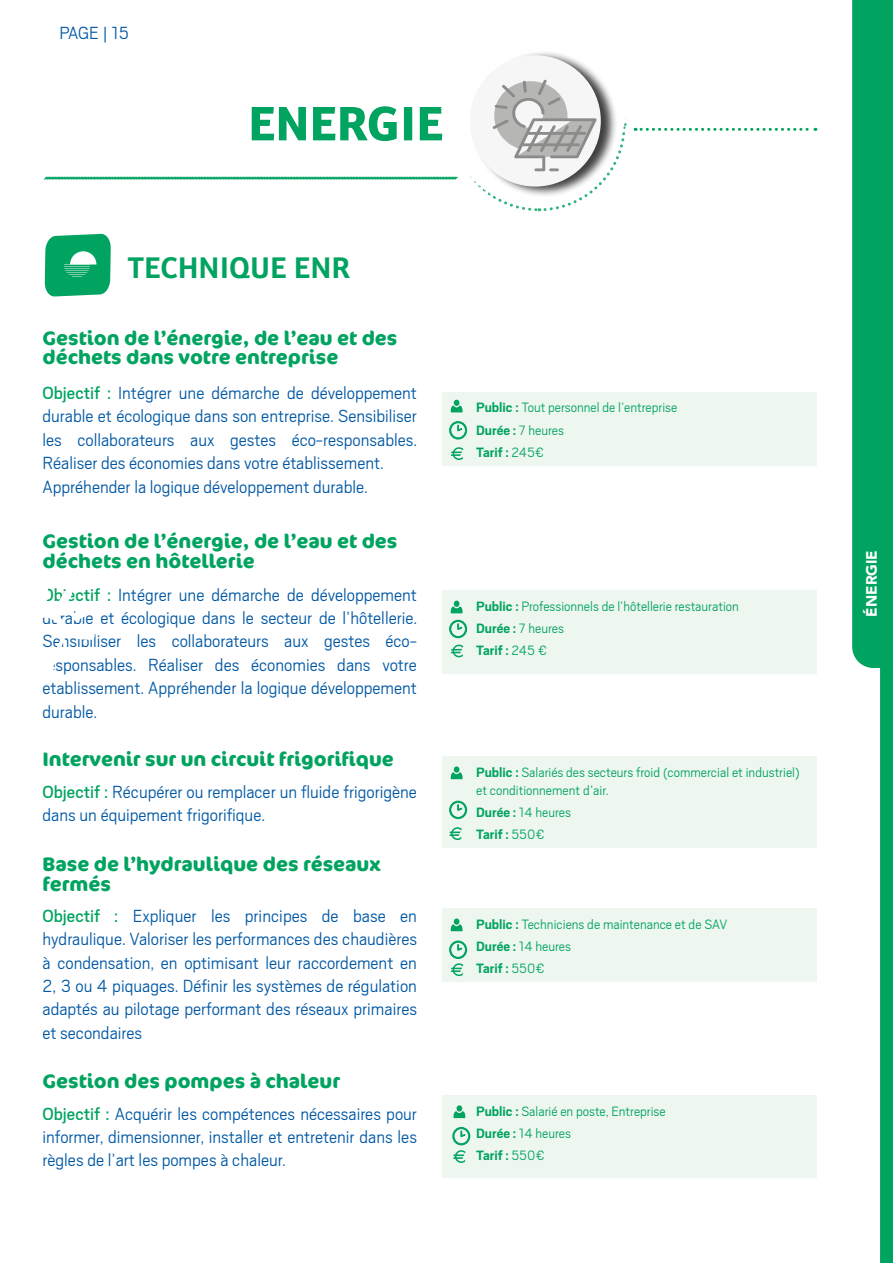
<style>
.page{position:relative;width:893px;height:1263px;background:#fff}
.page>*{position:absolute;margin:0;border:0;box-sizing:border-box;transform-origin:0 0}
.t1{font:700 30px "Schnebel Sans Pro";color:#00a35f}
.t2{font:300 19.5px/23.4px "Scout";color:#0058a5;text-align:justify}
.t3{font:700 19.5px/19.5px "Cocon Pro";color:#00a35f}
.t4{font:300 15px/22.2px "Scout";color:#00a35f}
.t5{font:700 15px/22.2px "Scout";color:#00a35f}
.t6{font:900 15px "Avenir";color:#fff}
.s1{font-weight:400;color:#00a35f}
.s2{font-weight:700}
.s3{font-weight:300}
</style>
<div class="page">
<div style="left:880px;top:0;width:13px;height:1263px;background:#00a35f"></div>
<svg style="left:852px;top:0;width:28px;height:668px;background:#07a563"></svg>
<div style="left:442px;top:392px;width:374px;height:73px;background:#eef6f0"></div>
<svg style="left:451px;top:399px;width:12px;height:13px"></svg>
<svg style="left:451px;top:447px;width:12px;height:13px"></svg>
<svg style="left:449px;top:421px;width:18px;height:19px"></svg>
<div style="left:442px;top:590px;width:374px;height:84px;background:#eef6f0"></div>
<svg style="left:451px;top:600px;width:12px;height:13px"></svg>
<svg style="left:451px;top:645px;width:12px;height:12px"></svg>
<svg style="left:449px;top:619px;width:18px;height:19px"></svg>
<div style="left:442px;top:756px;width:374px;height:92px;background:#eef6f0"></div>
<svg style="left:451px;top:766px;width:12px;height:13px"></svg>
<svg style="left:449px;top:827px;width:13px;height:13px"></svg>
<svg style="left:449px;top:800px;width:18px;height:19px"></svg>
<div style="left:442px;top:908px;width:374px;height:74px;background:#eef6f0"></div>
<svg style="left:451px;top:918px;width:12px;height:13px"></svg>
<svg style="left:449px;top:940px;width:18px;height:36px"></svg>
<div style="left:442px;top:1095px;width:374px;height:82px;background:#eef6f0"></div>
<svg style="left:453px;top:1105px;width:12px;height:13px"></svg>
<svg style="left:452px;top:1127px;width:19px;height:36px"></svg>
<svg style="left:45px;top:234px;width:66px;height:63px;background:#28b178"></svg>
<svg style="left:635px;top:128px;width:181px;height:3px"></svg>
<svg style="left:44px;top:52px;width:583px;height:160px"></svg>
<p class="t2" style="left:60px;top:20px;width:71px">PAGE | 15</p>
<h1 class="t1" style="left:128px;top:248px;width:224px">TECHNIQUE ENR</h1>
<p class="t3" style="left:43px;top:328px;width:356px">Gestion de l’énergie, de l’eau et des déchets dans votre entreprise</p>
<p class="t2" style="left:43px;top:380px;width:376px;text-align:left"><span class="s1">Objectif :</span> Intégrer une démarche de développement durable et écologique dans son entreprise. Sensibiliser les collaborateurs aux gestes éco-responsables.<br>Réaliser des économies dans votre établissement.<br>Appréhender la logique développement durable.</p>
<p class="t3" style="left:43px;top:531px;width:356px">Gestion de l’énergie, de l’eau et des déchets en hôtellerie</p>
<p class="t2" style="left:43px;top:582px;width:376px"><span class="s1">Objectif :</span> Intégrer une démarche de développement durable et écologique dans le secteur de l’hôtellerie.<br>Sensibiliser les collaborateurs aux gestes éco&shy;responsables. Réaliser des économies dans votre établissement. Appréhender la logique développement durable.</p>
<p class="t3" style="left:43px;top:749px;width:353px">Intervenir sur un circuit frigorifique</p>
<p class="t2" style="left:43px;top:779px;width:376px"><span class="s1">Objectif :</span> Récupérer ou remplacer un fluide frigorigène dans un équipement frigorifique.</p>
<p class="t3" style="left:43px;top:854px;width:340px">Base de l’hydraulique des réseaux fermés</p>
<p class="t2" style="left:43px;top:903px;width:376px"><span class="s1">Objectif :</span> Expliquer les principes de base en hydraulique. Valoriser les performances des chaudières à condensation, en optimisant leur raccordement en 2, 3 ou 4 piquages. Définir les systèmes de régulation adaptés au pilotage performant des réseaux primaires et secondaires</p>
<p class="t3" style="left:43px;top:1071px;width:299px">Gestion des pompes à chaleur</p>
<p class="t2" style="left:43px;top:1101px;width:376px"><span class="s1">Objectif :</span> Acquérir les compétences nécessaires pour informer, dimensionner, installer et entretenir dans les règles de l’art les pompes à chaleur.</p>
<p class="t4" style="left:476px;top:396px;width:203px"><span class="s2">Public :</span> Tout personnel de l’entreprise<br><span class="s2">Durée :</span> 7 heures<br><span class="s2">Tarif :</span> 245€</p>
<p class="t4" style="left:476px;top:594px;width:264px"><span class="s2">Public :</span> Professionnels de l’hôtellerie restauration<br><span class="s2">Durée :</span> 7 heures<br><span class="s2">Tarif :</span> 245 €</p>
<p class="t4" style="left:476px;top:762px;width:325px;line-height:18px"><span class="s2">Public :</span> Salariés des secteurs froid (commercial et industriel) et conditionnement d’air.</p>
<p class="t5" style="left:476px;top:800px;width:96px">Durée : <span class="s3">14 heures<br></span>Tarif : <span class="s3">550€</span></p>
<p class="t4" style="left:476px;top:912px;width:253px"><span class="s2">Public :</span> Techniciens de maintenance et de SAV<br><span class="s2">Durée :</span> 14 heures<br><span class="s2">Tarif :</span> 550€</p>
<p class="t4" style="left:476px;top:1099px;width:191px"><span class="s2">Public :</span> Salarié en poste, Entreprise<br><span class="s2">Durée :</span> 14 heures<br><span class="s2">Tarif :</span> 550€</p>
<p class="t6" style="left:859px;top:617px;width:68px;rotate:-90deg">ÉNERGIE</p>
</div>
